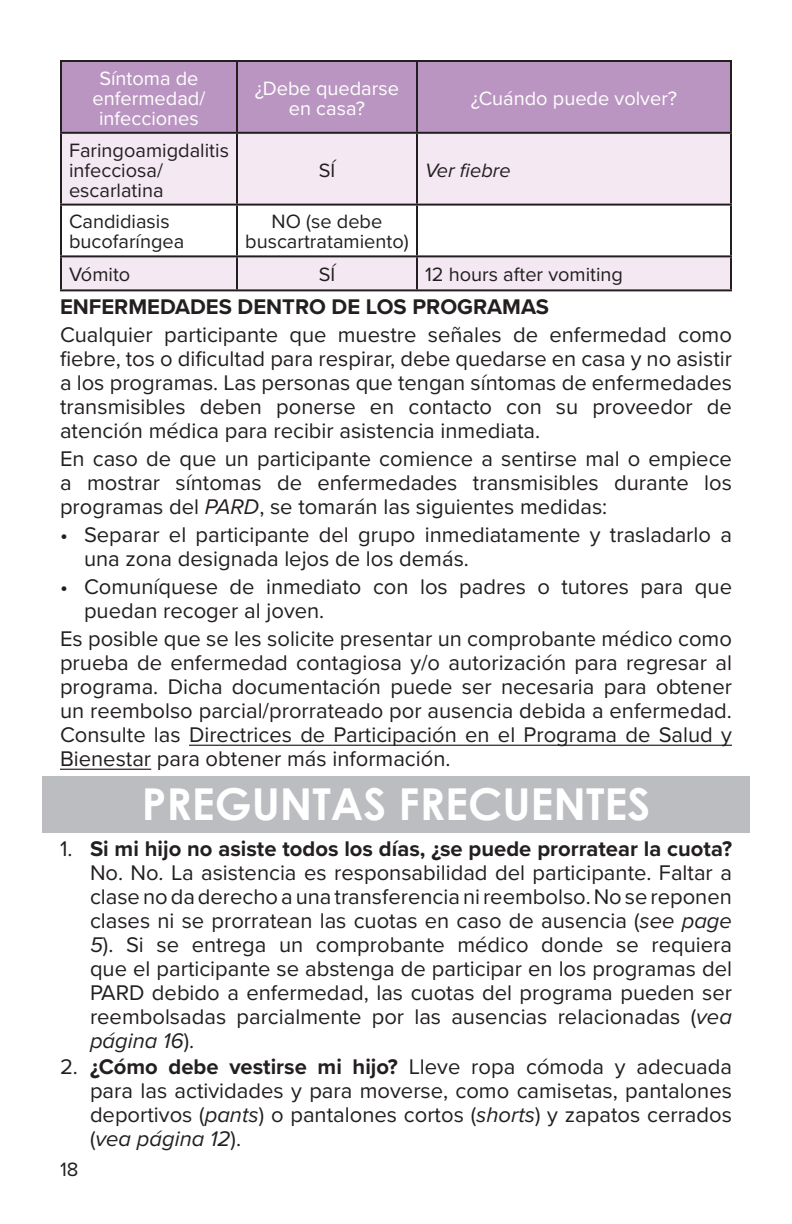
<style>
.page{position:relative;width:792px;height:1224px;background:#fff}
.page>*{position:absolute;margin:0;border:0;box-sizing:border-box;transform-origin:0 0}
.Page_Header_2{font:700 44px "Century Gothic";color:#fff}
.Body_Text{font:22px/24px "Proxima Nova";color:#231f20;text-align:justify}
.t1{font:700 22px "Proxima Nova";color:#231f20}
.Table{font:20px/20px "Proxima Nova";color:#231f20}
.t2{font:20px/20px "Proxima Nova";color:#fff;text-align:center}
.Table-2{font:italic 20px "Proxima Nova";color:#231f20}
.s1{font-style:italic}
.s2{font-weight:700}
</style>
<div class="page">
<hr style="left:189px;top:745px;width:543px;height:1px;background:#231f20">
<hr style="left:60px;top:769px;width:91px;height:1px;background:#231f20">
<div style="left:42px;top:777px;width:708px;height:56px;background:#bcbdc0"></div>
<div style="left:62px;top:62px;width:668px;height:70px;background:#bb95c2"></div>
<svg style="left:62px;top:134px;width:668px;height:155px;fill:#f4e8f2"></svg>
<hr style="left:60px;top:60px;width:177px;height:2px;background:#231f20">
<hr style="left:60px;top:62px;width:2px;height:70px;background:#231f20">
<hr style="left:237px;top:60px;width:180px;height:2px;background:#231f20">
<hr style="left:236px;top:62px;width:2px;height:70px;background:#231f20">
<hr style="left:417px;top:60px;width:315px;height:2px;background:#231f20">
<hr style="left:416px;top:62px;width:2px;height:70px;background:#231f20">
<hr style="left:730px;top:62px;width:2px;height:70px;background:#231f20">
<hr style="left:60px;top:132px;width:177px;height:2px;background:#231f20">
<hr style="left:60px;top:134px;width:2px;height:70px;background:#231f20">
<hr style="left:237px;top:132px;width:180px;height:2px;background:#231f20">
<hr style="left:236px;top:134px;width:2px;height:70px;background:#231f20">
<hr style="left:417px;top:132px;width:315px;height:2px;background:#231f20">
<hr style="left:416px;top:134px;width:2px;height:70px;background:#231f20">
<hr style="left:730px;top:134px;width:2px;height:70px;background:#231f20">
<hr style="left:60px;top:204px;width:177px;height:2px;background:#231f20">
<hr style="left:60px;top:206px;width:2px;height:49px;background:#231f20">
<hr style="left:237px;top:204px;width:180px;height:2px;background:#231f20">
<hr style="left:236px;top:206px;width:2px;height:49px;background:#231f20">
<hr style="left:417px;top:204px;width:315px;height:2px;background:#231f20">
<hr style="left:416px;top:206px;width:2px;height:49px;background:#231f20">
<hr style="left:730px;top:206px;width:2px;height:49px;background:#231f20">
<hr style="left:60px;top:255px;width:177px;height:2px;background:#231f20">
<hr style="left:60px;top:257px;width:2px;height:32px;background:#231f20">
<hr style="left:237px;top:255px;width:180px;height:2px;background:#231f20">
<hr style="left:236px;top:257px;width:2px;height:32px;background:#231f20">
<hr style="left:417px;top:255px;width:315px;height:2px;background:#231f20">
<hr style="left:416px;top:257px;width:2px;height:32px;background:#231f20">
<hr style="left:730px;top:257px;width:2px;height:32px;background:#231f20">
<hr style="left:60px;top:289px;width:177px;height:2px;background:#231f20">
<hr style="left:237px;top:289px;width:180px;height:2px;background:#231f20">
<hr style="left:417px;top:289px;width:315px;height:2px;background:#231f20">
<p class="t2" style="left:93px;top:67px;width:114px">Síntoma de enfermedad/ infecciones</p>
<p class="t2" style="left:255px;top:77px;width:146px">¿Debe quedarse en casa?</p>
<p class="t2" style="left:471px;top:87px;width:208px">¿Cuándo puede volver?</p>
<p class="Table" style="left:69px;top:139px;width:161px">Faringoamigdalitis infecciosa/ escarlatina</p>
<p class="Table" style="left:319px;top:159px;width:18px">SÍ</p>
<p class="Table-2" style="left:425px;top:155px;width:87px">Ver fiebre</p>
<p class="Table" style="left:69px;top:211px;width:117px">Candidiasis bucofaríngea</p>
<p class="Table" style="left:245px;top:211px;width:165px;text-align:center">NO (se debe buscartratamiento)</p>
<p class="Table" style="left:69px;top:264px;width:63px">Vómito</p>
<p class="Table" style="left:319px;top:264px;width:18px">SÍ</p>
<p class="Table" style="left:425px;top:264px;width:200px">12 hours after vomiting</p>
<p class="t1" style="left:60px;top:290px;width:491px">ENFERMEDADES DENTRO DE LOS PROGRAMAS</p>
<p class="Body_Text" style="left:60px;top:322px;width:674px">Cualquier participante que muestre señales de enfermedad como fiebre, tos o dificultad para respirar, debe quedarse en casa y no asistir a los programas. Las personas que tengan síntomas de enfermedades transmisibles deben ponerse en contacto con su proveedor de atención médica para recibir asistencia inmediata.</p>
<p class="Body_Text" style="left:60px;top:446px;width:674px">En caso de que un participante comience a sentirse mal o empiece a mostrar síntomas de enfermedades transmisibles durante los programas del <span class="s1">PARD</span>, se tomarán las siguientes medidas:</p>
<p class="Body_Text" style="left:84px;top:522px;width:650px;text-indent:-24px">• Separar el participante del grupo inmediatamente y trasladarlo a una zona designada lejos de los demás.</p>
<p class="Body_Text" style="left:84px;top:574px;width:650px;text-indent:-24px">• Comuníquese de inmediato con los padres o tutores para que puedan recoger al joven.</p>
<p class="Body_Text" style="left:60px;top:626px;width:674px">Es posible que se les solicite presentar un comprobante médico como prueba de enfermedad contagiosa y/o autorización para regresar al programa. Dicha documentación puede ser necesaria para obtener un reembolso parcial/prorrateado por ausencia debida a enfermedad.<br>Consulte las Directrices de Participación en el Programa de Salud y Bienestar para obtener más información.</p>
<p class="Page_Header_2" style="left:142px;top:770px;width:510px">PREGUNTAS FRECUENTES</p>
<p class="Body_Text" style="left:90px;top:836px;width:644px;text-indent:-30px">1. <span class="s2">Si mi hijo no asiste todos los días, ¿se puede prorratear la cuota?<br></span>No. No. La asistencia es responsabilidad del participante. Faltar a clase no da derecho a una transferencia ni reembolso. No se reponen clases ni se prorratean las cuotas en caso de ausencia (<span class="s1">see page 5</span>). Si se entrega un comprobante médico donde se requiera que el participante se abstenga de participar en los programas del PARD debido a enfermedad, las cuotas del programa pueden ser reembolsadas parcialmente por las ausencias relacionadas (<span class="s1">vea página 16</span>).</p>
<p class="Body_Text" style="left:90px;top:1054px;width:644px;text-indent:-30px">2. <span class="s2">¿Cómo debe vestirse mi hijo?</span> Lleve ropa cómoda y adecuada para las actividades y para moverse, como camisetas, pantalones deportivos (<span class="s1">pants</span>) o pantalones cortos (<span class="s1">shorts</span>) y zapatos cerrados (<span class="s1">vea página 12</span>).</p>
<p class="Table" style="left:60px;top:1158px;width:20px">18</p>
</div>
